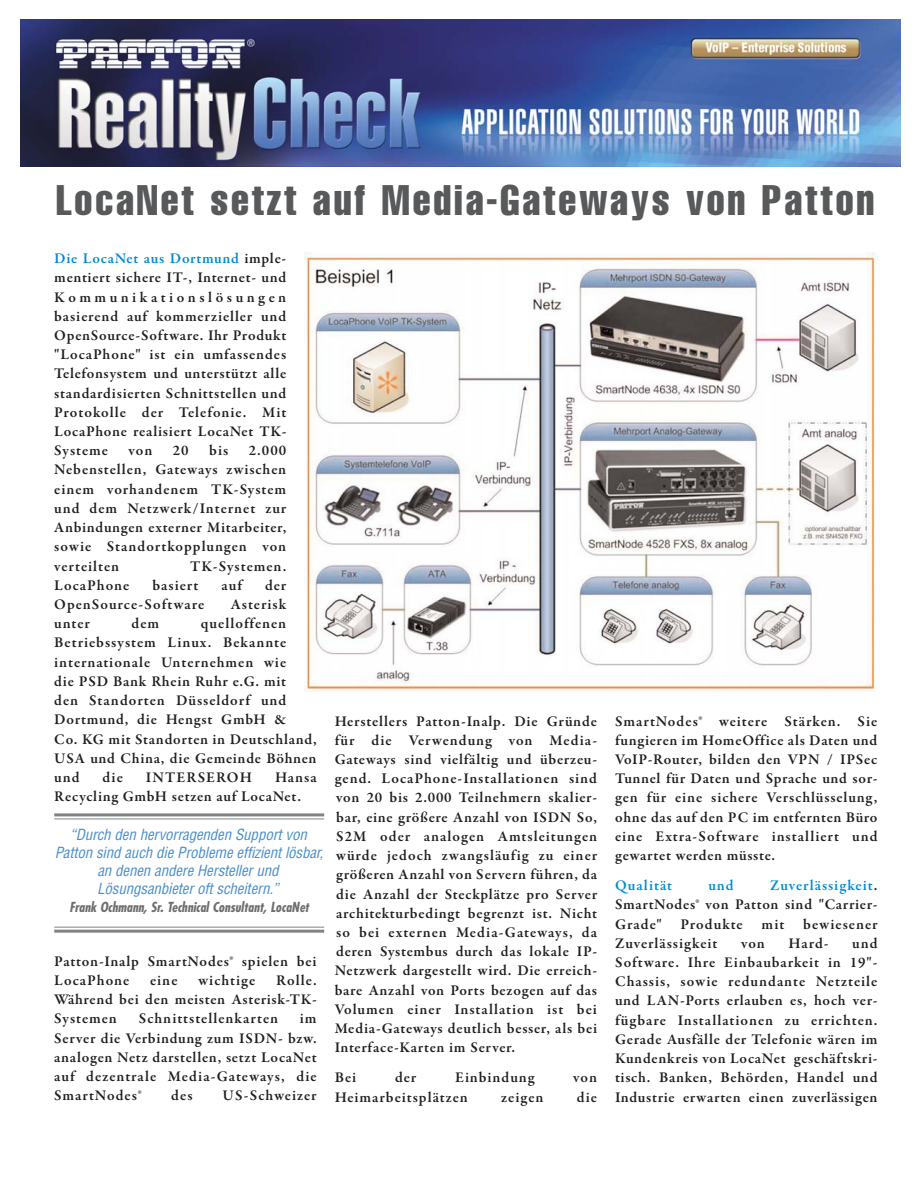
<style>
.page{position:relative;width:918px;height:1188px;background:#fff}
.page>*{position:absolute;margin:0;border:0;box-sizing:border-box;transform-origin:0 0}
.t1{font:extra-condensed 42px "Helvetica";letter-spacing:.07em;color:#58595b}
.t2{font:600 15px/19.2px "Garamond Premr Pro";letter-spacing:.055em;color:#231f20;text-align:justify}
.t3{font:italic condensed 15px/18px "Helvetica";color:#498ecc;text-align:center}
.t4{font:600 15px "Garamond Premr Pro";letter-spacing:.065em;color:#008bd0}
.t5{font:italic 700 condensed 13.5px "Futura";color:#6c6e70}
.s1{color:#008bd0}
</style>
<div class="page">
<img style="left:20px;top:20px;width:881px;height:146px">
<img style="left:304px;top:252px;width:572px;height:440px">
<hr style="left:54px;top:813px;width:270px;height:3px;background:#808284">
<hr style="left:54px;top:818px;width:270px;height:1px;background:#808284">
<hr style="left:54px;top:927px;width:270px;height:1px;background:#808284">
<hr style="left:54px;top:930px;width:270px;height:3px;background:#808284">
<h1 class="t1" style="left:56px;top:185px;width:820px">LocaNet setzt auf Media-Gateways von Patton</h1>
<p class="t2" style="left:54px;top:249px;width:234px"><span class="s1">Die LocaNet aus Dortmund</span> imple&shy;mentiert sichere IT-, Internet- und Kommunikationslösungen basierend auf kommerzieller und OpenSource-Software. Ihr Produkt "LocaPhone" ist ein umfassendes Telefonsystem und unterstützt alle standardisierten Schnittstellen und Protokolle der Telefonie. Mit LocaPhone realisiert LocaNet TK-Systeme</p>
<p class="t2" style="left:129px;top:442px;width:25px">von</p>
<p class="t2" style="left:173px;top:442px;width:17px">20</p>
<p class="t2" style="left:209px;top:442px;width:21px">bis</p>
<p class="t2" style="left:54px;top:442px;width:234px;text-indent:194px">2.000<br>Nebenstellen, Gateways zwischen einem vorhandenem TK-System und dem Netzwerk/Internet zur Anbindungen externer Mitarbeiter, sowie Standortkopplungen von verteilten</p>
<p class="t2" style="left:190px;top:557px;width:98px">TK-Systemen.</p>
<p class="t2" style="left:54px;top:576px;width:77px">LocaPhone</p>
<p class="t2" style="left:152px;top:576px;width:48px">basiert</p>
<p class="t2" style="left:222px;top:576px;width:22px">auf</p>
<p class="t2" style="left:265px;top:576px;width:23px">der</p>
<p class="t2" style="left:54px;top:595px;width:152px">OpenSource-Software</p>
<p class="t2" style="left:231px;top:595px;width:57px">Asterisk</p>
<p class="t2" style="left:54px;top:615px;width:37px">unter</p>
<p class="t2" style="left:132px;top:615px;width:29px">dem</p>
<p class="t2" style="left:54px;top:615px;width:264px;text-align:left;text-indent:147px">quelloffenen<br>Betriebssystem Linux. Bekannte internationale Unternehmen wie<br>die PSD Bank Rhein Ruhr e.G. mit<br>den Standorten Düsseldorf und<br>Dortmund, die Hengst GmbH &amp;<br>Co. KG mit Standorten in Deutschland,<br>USA und China, die Gemeinde Böhnen und</p>
<p class="t2" style="left:103px;top:768px;width:22px">die</p>
<p class="t2" style="left:146px;top:768px;width:108px">INTERSEROH</p>
<p class="t2" style="left:54px;top:768px;width:264px;text-indent:221px">Hansa<br>Recycling GmbH setzen auf LocaNet.</p>
<p class="t3" style="left:55px;top:827px;width:273px">“Durch den hervorragenden Supportvon Patton sind auch die Probleme effizientlösbar, an denen andere Herstellerund Lösungsanbieteroftscheitern.”</p>
<p class="t5" style="left:69px;top:901px;width:243px">Frank Ochmann, Sr. Technical Consultant, LocaNet</p>
<p class="t2" style="left:54px;top:952px;width:264px">Patton-Inalp SmartNodes® spielen bei<br>LocaPhone</p>
<p class="t2" style="left:54px;top:971px;width:264px;text-indent:222px">Rolle.<br>Während bei den meisten Asterisk-TK-Systemen</p>
<p class="t2" style="left:150px;top:971px;width:29px">eine</p>
<p class="t2" style="left:198px;top:971px;width:58px">wichtige</p>
<p class="t2" style="left:139px;top:1010px;width:141px">Schnittstellenkarten</p>
<p class="t2" style="left:54px;top:1010px;width:264px;text-indent:246px">im Server die Verbindung zum ISDN- bzw. analogen Netz darstellen, setzt LocaNet auf dezentrale Media-Gateways, die SmartNodes®</p>
<p class="t2" style="left:171px;top:1087px;width:23px">des</p>
<p class="t2" style="left:223px;top:1087px;width:96px">US-Schweizer</p>
<p class="t2" style="left:335px;top:712px;width:264px">Herstellers Patton-Inalp. Die Gründe für die Verwendung von Media-Gateways sind vielfältig und überzeu&shy;gend. LocaPhone-Installationen sind von 20 bis 2.000 Teilnehmern skalier&shy;bar, eine größere Anzahl von ISDN So, S2M oder analogen Amtsleitungen würde jedoch zwangsläufig zu einer größeren Anzahl von Servern führen, da die Anzahl der Steckplätze pro Server architekturbedingt begrenzt ist. Nicht so bei externen Media-Gateways, da deren Systembus durch das lokale IP-Netzwerk dargestellt wird. Die erreich&shy;bare Anzahl von Ports bezogen auf das Volumen einer Installation ist bei Media-Gateways deutlich besser, als bei Interface-Karten im Server.</p>
<p class="t2" style="left:335px;top:1069px;width:23px">Bei</p>
<p class="t2" style="left:395px;top:1069px;width:23px">der</p>
<p class="t2" style="left:455px;top:1069px;width:81px">Einbindung</p>
<p class="t2" style="left:573px;top:1069px;width:25px">von</p>
<p class="t2" style="left:335px;top:1088px;width:135px">Heimarbeitsplätzen</p>
<p class="t2" style="left:501px;top:1088px;width:44px">zeigen</p>
<p class="t2" style="left:577px;top:1088px;width:22px">die</p>
<p class="t2" style="left:615px;top:712px;width:264px">SmartNodes® weitere Stärken. Sie fungieren im HomeOffice als Daten und VoIP-Router, bilden den VPN / IPSec Tunnel für Daten und Sprache und sor&shy;gen für eine sichere Verschlüsselung, ohne das auf den PC im entfernten Büro eine Extra-Software installiert und gewartet werden müsste.</p>
<p class="t4" style="left:615px;top:878px;width:59px">Qualität</p>
<p class="t4" style="left:709px;top:878px;width:27px">und</p>
<p class="t2" style="left:615px;top:877px;width:264px;text-indent:155px"><span class="s1">Zuverlässigkeit</span>.<br>SmartNodes® von Patton sind "Carrier-Grade"</p>
<p class="t2" style="left:681px;top:915px;width:64px">Produkte</p>
<p class="t2" style="left:762px;top:915px;width:24px">mit</p>
<p class="t2" style="left:803px;top:915px;width:76px">bewiesener</p>
<p class="t2" style="left:615px;top:934px;width:104px">Zuverlässigkeit</p>
<p class="t2" style="left:741px;top:934px;width:25px">von</p>
<p class="t2" style="left:789px;top:934px;width:42px">Hard-</p>
<p class="t2" style="left:615px;top:934px;width:264px;text-indent:237px">und Software. Ihre Einbaubarkeit in 19"- Chassis, sowie redundante Netzteile und LAN-Ports erlauben es, hoch ver&shy;fügbare Installationen zu errichten.<br>Gerade Ausfälle der Telefonie wären im Kundenkreis von LocaNet geschäftskri&shy;tisch. Banken, Behörden, Handel und Industrie erwarten einen zuverlässigen</p>
</div>
